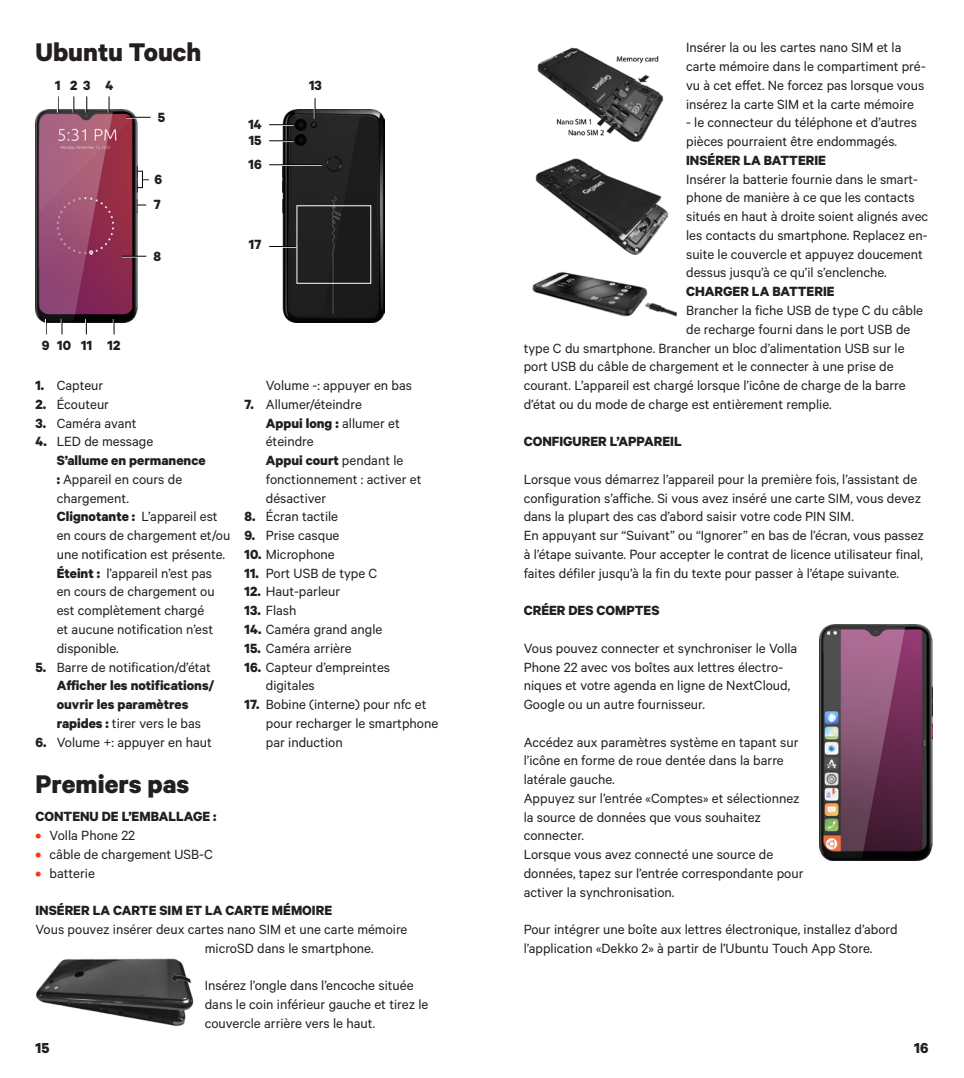
<style>
.page{position:relative;width:964px;height:1078px;background:#fff}
.page>*{position:absolute;margin:0;border:0;box-sizing:border-box;transform-origin:0 0}
.Page_Title{font:700 28.75px "Calibre";color:#231f20}
.t1{font:700 16.25px "Calibre";color:#231f20}
.Small_Paragraph{font:15px/18.8px "Calibre";color:#231f20}
.Small_indented{font:15px/18.8px "Calibre";color:#231f20}
.All_Caps_small_small{font:15px/18.8px "Calibre";color:#231f20}
.All_caps_subtitle{font:700 15px "Calibre";color:#231f20}
.Paragraph_Style_4{font:700 15px/18.8px "Calibre";color:#231f20}
.All_Caps_small_small-2{font:700 15px "Calibre";color:#231f20}
.Small_Paragraph-2{font:700 15px "Calibre";color:#231f20}
.Paragraph_Style_4-2{font:15px "Calibre";color:#231f20}
.s1{font-weight:700}
.s2{font-weight:400}
.s3{font-weight:700;color:#ff3615}
</style>
<div class="page">
<img style="left:819px;top:624px;width:113px;height:236px">
<img style="left:36px;top:958px;width:158px;height:68px">
<img style="left:35px;top:109px;width:102px;height:213px">
<svg style="left:57px;top:96px;width:2px;height:17px"></svg>
<svg style="left:45px;top:319px;width:2px;height:15px"></svg>
<svg style="left:73px;top:96px;width:1px;height:17px"></svg>
<svg style="left:61px;top:319px;width:2px;height:15px"></svg>
<svg style="left:86px;top:96px;width:1px;height:17px"></svg>
<svg style="left:85px;top:319px;width:2px;height:15px"></svg>
<svg style="left:108px;top:96px;width:2px;height:17px"></svg>
<svg style="left:113px;top:319px;width:2px;height:15px"></svg>
<svg style="left:126px;top:117px;width:25px;height:2px"></svg>
<div style="left:137px;top:171px;width:6px;height:17px;border:1px solid #040503"></div>
<svg style="left:122px;top:256px;width:24px;height:1px"></svg>
<img style="left:282px;top:109px;width:102px;height:213px">
<svg style="left:314px;top:98px;width:2px;height:21px"></svg>
<svg style="left:269px;top:124px;width:24px;height:2px"></svg>
<svg style="left:269px;top:140px;width:24px;height:2px"></svg>
<hr style="left:269px;top:165px;width:53px;height:1px;background:#fff">
<hr style="left:269px;top:164px;width:53px;height:1px;background:#040503">
<svg style="left:269px;top:246px;width:27px;height:2px"></svg>
<img style="left:537px;top:47px;width:127px;height:95px">
<img style="left:535px;top:158px;width:134px;height:97px">
<img style="left:532px;top:271px;width:145px;height:46px">
<p class="Page_Title" style="left:35px;top:35px;width:167px">Ubuntu Touch</p>
<p class="Small_Paragraph-2" style="left:55px;top:76px;width:7px">1</p>
<p class="Small_Paragraph-2" style="left:70px;top:76px;width:22px">2 3</p>
<p class="Small_Paragraph-2" style="left:105px;top:76px;width:9px">4</p>
<p class="Small_Paragraph-2" style="left:158px;top:108px;width:9px">5</p>
<p class="Small_Paragraph-2" style="left:154px;top:170px;width:9px">6</p>
<p class="Small_Paragraph-2" style="left:154px;top:195px;width:8px">7</p>
<p class="Small_Paragraph-2" style="left:153px;top:247px;width:9px">8</p>
<p class="Small_Paragraph-2" style="left:248px;top:115px;width:15px">14</p>
<p class="Small_Paragraph-2" style="left:249px;top:131px;width:14px">15</p>
<p class="Small_Paragraph-2" style="left:248px;top:155px;width:15px">16</p>
<p class="Small_Paragraph-2" style="left:249px;top:235px;width:14px">17</p>
<p class="Small_Paragraph-2" style="left:309px;top:76px;width:14px">13</p>
<p class="Small_Paragraph-2" style="left:42px;top:336px;width:9px">9</p>
<p class="Small_Paragraph-2" style="left:57px;top:336px;width:15px">10</p>
<p class="Small_Paragraph-2" style="left:81px;top:336px;width:13px">11</p>
<p class="Small_Paragraph-2" style="left:108px;top:336px;width:14px">12</p>
<p class="Small_Paragraph" style="left:35px;top:375px;width:69px"><span class="s1">1.</span> Capteur</p>
<p class="Small_Paragraph" style="left:35px;top:394px;width:75px"><span class="s1">2.</span> Écouteur</p>
<p class="Small_Paragraph" style="left:35px;top:413px;width:103px"><span class="s1">3.</span> Caméra avant</p>
<p class="Small_Paragraph" style="left:35px;top:431px;width:119px"><span class="s1">4.</span> LED de message</p>
<p class="Small_indented" style="left:57px;top:450px;width:150px"><span class="s1">S’allume en permanence :</span> Appareil en cours de chargement.</p>
<p class="Small_indented" style="left:57px;top:506px;width:175px"><span class="s1">Clignotante :</span> L’appareil est en cours de chargement et/ou une notification est présente.</p>
<p class="Small_indented" style="left:57px;top:563px;width:159px"><span class="s1">Éteint :</span> l’appareil n’est pas en cours de chargement ou est complètement chargé et aucune notification n’est disponible.</p>
<p class="Small_Paragraph" style="left:35px;top:656px;width:177px"><span class="s1">5.</span> Barre de notification/d’état</p>
<p class="Paragraph_Style_4" style="left:57px;top:675px;width:159px">Afficher les notifications/ ouvrir les paramètres rapides : <span class="s2">tirer vers le bas</span></p>
<p class="Small_Paragraph" style="left:35px;top:731px;width:178px"><span class="s1">6.</span> Volume +: appuyer en haut</p>
<p class="Paragraph_Style_4-2" style="left:266px;top:376px;width:148px">Volume -: appuyer en bas</p>
<p class="Small_Paragraph" style="left:244px;top:394px;width:119px"><span class="s1">7.</span> Allumer/éteindre</p>
<p class="Small_indented" style="left:266px;top:413px;width:135px"><span class="s1">Appui long :</span> allumer et éteindre</p>
<p class="Small_indented" style="left:266px;top:450px;width:157px"><span class="s1">Appui court</span> pendant le fonctionnement : activer et désactiver</p>
<p class="Small_Paragraph" style="left:244px;top:506px;width:95px"><span class="s1">8.</span> Écran tactile</p>
<p class="Small_Paragraph" style="left:244px;top:525px;width:96px"><span class="s1">9.</span> Prise casque</p>
<p class="Small_Paragraph" style="left:244px;top:544px;width:92px"><span class="s1">10.</span> Microphone</p>
<p class="Small_Paragraph" style="left:244px;top:563px;width:134px"><span class="s1">11.</span> Port USB de type C</p>
<p class="Small_Paragraph" style="left:244px;top:581px;width:97px"><span class="s1">12.</span> Haut-parleur</p>
<p class="Small_Paragraph" style="left:244px;top:600px;width:53px"><span class="s1">13.</span> Flash</p>
<p class="Small_Paragraph" style="left:244px;top:619px;width:139px"><span class="s1">14.</span> Caméra grand angle</p>
<p class="Small_Paragraph" style="left:244px;top:638px;width:108px"><span class="s1">15.</span> Caméra arrière</p>
<p class="Small_Paragraph" style="left:266px;top:656px;width:126px;text-indent:-21px"><span class="s1">16.</span> Capteur d’empreintes digitales</p>
<p class="Small_Paragraph" style="left:266px;top:694px;width:174px;text-indent:-21px"><span class="s1">17.</span> Bobine (interne) pour nfc et pour recharger le smartphone par induction</p>
<p class="Page_Title" style="left:35px;top:766px;width:155px">Premiers pas</p>
<p class="All_Caps_small_small-2" style="left:35px;top:807px;width:183px">CONTENU DE L’EMBALLAGE :</p>
<p class="Small_Paragraph" style="left:35px;top:825px;width:101px"><span class="s3">•</span> Volla Phone 22</p>
<p class="Small_Paragraph" style="left:35px;top:844px;width:179px"><span class="s3">•</span> câble de chargement USB-C</p>
<p class="Small_Paragraph" style="left:35px;top:862px;width:61px"><span class="s3">•</span> batterie</p>
<p class="All_caps_subtitle" style="left:35px;top:901px;width:298px">INSÉRER LA CARTE SIM ET LA CARTE MÉMOIRE</p>
<p class="Small_Paragraph" style="left:205px;top:919px;width:204px;text-indent:-169px">Vous pouvez insérer deux cartes nano SIM et une carte mémoire microSD dans le smartphone.</p>
<p class="Small_Paragraph" style="left:205px;top:975px;width:225px">Insérez l’ongle dans l’encoche située dans le coin inférieur gauche et tirez le couvercle arrière vers le haut.</p>
<p class="Small_Paragraph" style="left:686px;top:38px;width:241px">Insérer la ou les cartes nano SIM et la carte mémoire dans le compartiment pré&shy;vu à cet effet. Ne forcez pas lorsque vous insérez la carte SIM et la carte mémoire</p>
<p class="Small_Paragraph" style="left:686px;top:113px;width:232px">- le connecteur du téléphone et d’autres pièces pourraient être endommagés.</p>
<p class="All_caps_subtitle" style="left:686px;top:151px;width:141px">INSÉRER LA BATTERIE</p>
<p class="Small_Paragraph" style="left:686px;top:169px;width:244px">Insérer la batterie fournie dans le smart&shy;phone de manière à ce que les contacts situés en haut à droite soient alignés avec les contacts du smartphone. Replacez en&shy;suite le couvercle et appuyez doucement dessus jusqu’à ce qu’il s’enclenche.</p>
<p class="All_caps_subtitle" style="left:686px;top:282px;width:150px">CHARGER LA BATTERIE</p>
<p class="Small_Paragraph" style="left:686px;top:300px;width:238px">Brancher la fiche USB de type C du câble</p>
<p class="Small_Paragraph" style="left:686px;top:319px;width:226px">de recharge fourni dans le port USB de</p>
<p class="Small_Paragraph" style="left:524px;top:338px;width:382px">type C du smartphone. Brancher un bloc d’alimentation USB sur le</p>
<p class="Small_Paragraph" style="left:524px;top:356px;width:371px">port USB du câble de chargement et le connecter à une prise de</p>
<p class="Small_Paragraph" style="left:524px;top:375px;width:384px">courant. L’appareil est chargé lorsque l’icône de charge de la barre</p>
<p class="Small_Paragraph" style="left:524px;top:394px;width:310px">d’état ou du mode de charge est entièrement remplie.</p>
<p class="All_Caps_small_small-2" style="left:524px;top:432px;width:159px">CONFIGURER L’APPAREIL</p>
<p class="All_Caps_small_small" style="left:524px;top:469px;width:399px">Lorsque vous démarrez l’appareil pour la première fois, l’assistant de configuration s’affiche. Si vous avez inséré une carte SIM, vous devez dans la plupart des cas d’abord saisir votre code PIN SIM.</p>
<p class="Small_Paragraph" style="left:524px;top:525px;width:402px;text-align:justify">En appuyant sur “Suivant” ou “Ignorer” en bas de l’écran, vous passez à l’étape suivante. Pour accepter le contrat de licence utilisateur final, faites défiler jusqu’à la fin du texte pour passer à l’étape suivante.</p>
<p class="All_caps_subtitle" style="left:524px;top:601px;width:137px">CRÉER DES COMPTES</p>
<p class="Small_Paragraph" style="left:524px;top:638px;width:275px">Vous pouvez connecter et synchroniser le Volla Phone 22 avec vos boîtes aux lettres électro&shy;niques et votre agenda en ligne de NextCloud, Google ou un autre fournisseur.</p>
<p class="Small_Paragraph" style="left:524px;top:731px;width:276px">Accédez aux paramètres système en tapant sur l’icône en forme de roue dentée dans la barre latérale gauche.</p>
<p class="Small_Paragraph" style="left:524px;top:788px;width:277px">Appuyez sur l’entrée «Comptes» et sélectionnez la source de données que vous souhaitez connecter.</p>
<p class="Small_Paragraph" style="left:524px;top:844px;width:281px">Lorsque vous avez connecté une source de données, tapez sur l’entrée correspondante pour activer la synchronisation.</p>
<p class="Small_Paragraph" style="left:524px;top:919px;width:375px">Pour intégrer une boîte aux lettres électronique, installez d’abord l’application «Dekko 2» à partir de l’Ubuntu Touch App Store.</p>
<p class="t1" style="left:35px;top:1037px;width:16px">15</p>
<p class="t1" style="left:914px;top:1037px;width:16px">16</p>
</div>
